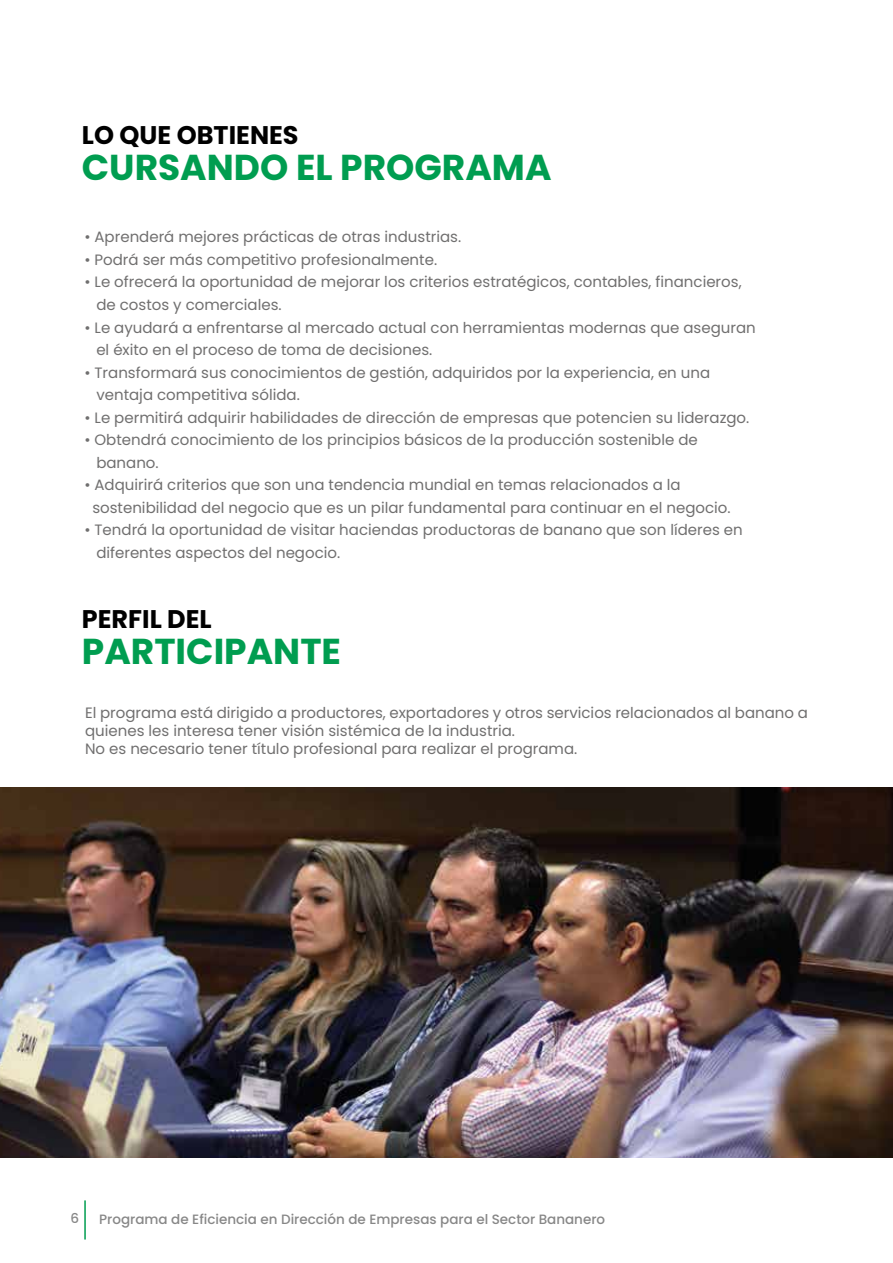
<style>
.page{position:relative;width:893px;height:1263px;background:#fff}
.page>*{position:absolute;margin:0;border:0;box-sizing:border-box;transform-origin:0 0}
.t1{font:700 36px "Poppins";color:#009d50}
.t2{font:700 25.5px "Poppins";color:#000}
.t3{font:15px/22.5px "Poppins";color:#706f6f}
.t4{font:500 13.5px "Poppins";color:#878787}
</style>
<div class="page">
<hr style="left:84px;top:1200px;width:2px;height:39px;background:#009d50">
<img style="left:0;top:787px;width:893px;height:370px">
<h2 class="t2" style="left:82px;top:121px;width:218px">LO QUE OBTIENES</h2>
<h1 class="t1" style="left:82px;top:147px;width:471px">CURSANDO EL PROGRAMA</h1>
<p class="t3" style="left:84px;top:226px;width:378px">• Aprenderá mejores prácticas de otras industrias.</p>
<p class="t3" style="left:84px;top:249px;width:354px">• Podrá ser más competitivo profesionalmente.</p>
<p class="t3" style="left:96px;top:271px;width:647px;text-indent:-12px">• Le ofrecerá la oportunidad de mejorar los criterios estratégicos, contables, financieros, de costos y comerciales.</p>
<p class="t3" style="left:96px;top:316px;width:661px;text-indent:-12px">• Le ayudará a enfrentarse al mercado actual con herramientas modernas que aseguran el éxito en el proceso de toma de decisiones.</p>
<p class="t3" style="left:96px;top:361px;width:615px;text-indent:-12px">• Transformará sus conocimientos de gestión, adquiridos por la experiencia, en una ventaja competitiva sólida.</p>
<p class="t3" style="left:84px;top:406px;width:666px">• Le permitirá adquirir habilidades de dirección de empresas que potencien su liderazgo.</p>
<p class="t3" style="left:96px;top:429px;width:603px;text-indent:-12px">• Obtendrá conocimiento de los principios básicos de la producción sostenible de banano.</p>
<p class="t3" style="left:92px;top:474px;width:640px;text-indent:-8px">• Adquirirá criterios que son una tendencia mundial en temas relacionados a la sostenibilidad del negocio que es un pilar fundamental para continuar en el negocio.</p>
<p class="t3" style="left:96px;top:519px;width:648px;text-indent:-12px">• Tendrá la oportunidad de visitar haciendas productoras de banano que son líderes en diferentes aspectos del negocio.</p>
<h2 class="t2" style="left:82px;top:604px;width:131px">PERFIL DEL</h2>
<h1 class="t1" style="left:82px;top:630px;width:261px">PARTICIPANTE</h1>
<p class="t3" style="left:85px;top:704px;width:724px;line-height:18px">El programa está dirigido a productores, exportadores y otros servicios relacionados al banano a quienes les interesa tener visión sistémica de la industria.<br>No es necesario tener título profesional para realizar el programa.</p>
<p class="t4" style="left:70px;top:1211px;width:10px">6</p>
<p class="t4" style="left:99px;top:1211px;width:507px">Programa de Eficiencia en Dirección de Empresas para el Sector Bananero</p>
</div>
